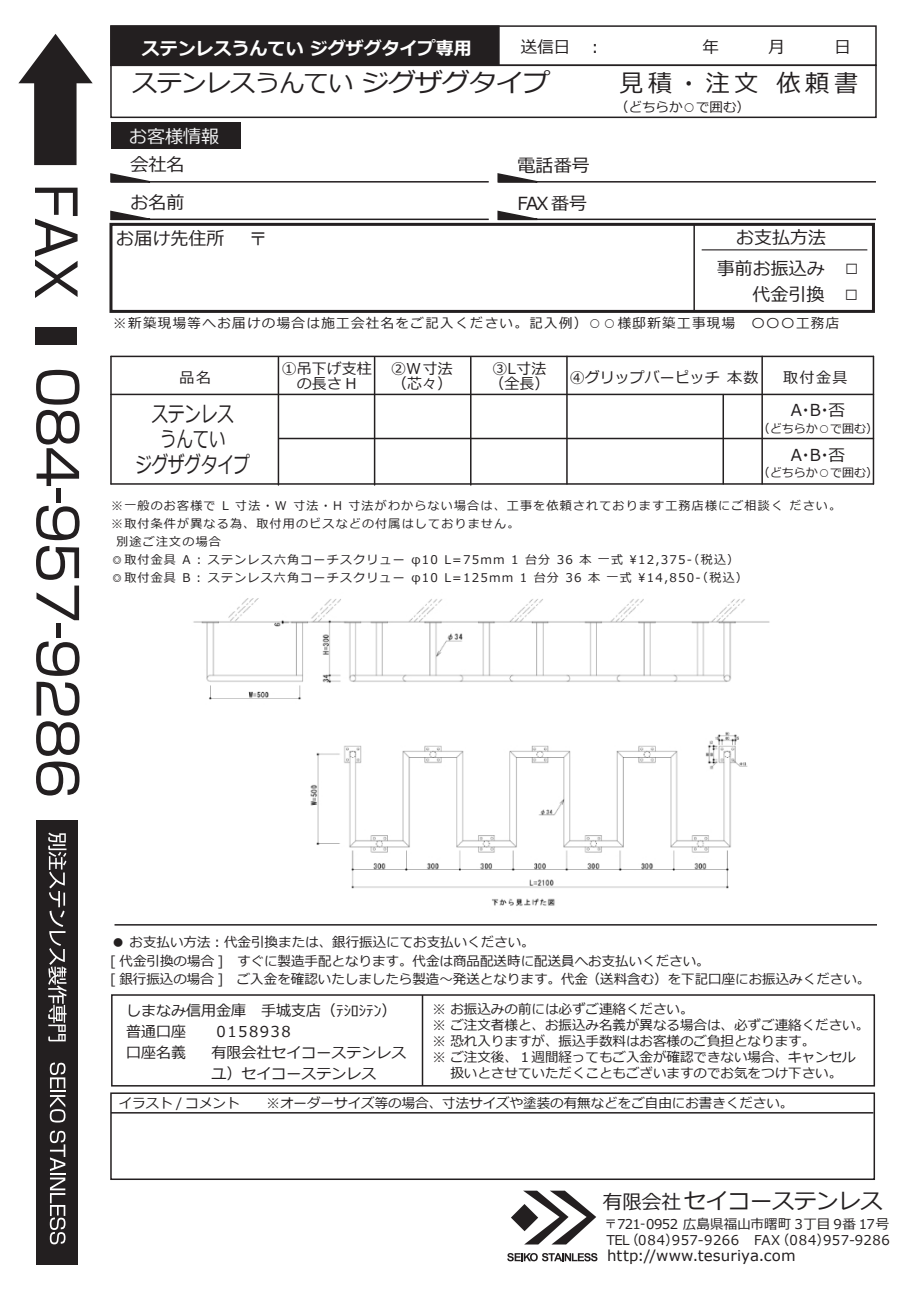
<style>
.page{position:relative;width:919px;height:1289px;background:#fff}
.page>*{position:absolute;margin:0;border:0;box-sizing:border-box;transform-origin:0 0}
.t1{font:25.5px "Meiryo";letter-spacing:-.04em;color:#231f20}
.t2{font:24px "Meiryo";letter-spacing:.2em;color:#231f20}
.t3{font:22.5px/25.5px "Meiryo";color:#231f20;text-align:center;scale:.73 1}
.t4{font:22.5px "Meiryo";letter-spacing:-.02em;color:#231f20}
.t5{font:18px/37.8px "Meiryo";color:#231f20}
.t6{font:700 18px "Meiryo";color:#fff}
.t7{font:18px "Meiryo";color:#f2f3f4}
.t8{font:16.5px "Meiryo";color:#231f20}
.t9{font:15px/15px "Meiryo";color:#231f20}
.t10{font:15px "Verdana";letter-spacing:.005em;color:#231f20}
.t11{font:15px "Meiryo";letter-spacing:.1em;color:#231f20}
.t12{font:13.5px "Meiryo";color:#231f20}
.t13{font:13.5px/15.6px "Meiryo";letter-spacing:.025em;color:#231f20}
.t14{font:13.5px "Meiryo";letter-spacing:.1em;color:#231f20}
.t15{font:12px "Meiryo";letter-spacing:.1em;color:#231f20}
.s1{font-size:19.5px}
.s2{font-size:12px}
</style>
<div class="page">
<div style="left:110px;top:1092px;width:765px;height:87px;border:2px solid #231f20"></div>
<hr style="left:111px;top:1112px;width:762px;height:1px;background:#231f20">
<div style="left:111px;top:994px;width:764px;height:92px;border:2px solid #231f20"></div>
<hr style="left:421px;top:995px;width:2px;height:90px;background:#231f20">
<hr style="left:114px;top:924px;width:762px;height:1px;background:#231f20">
<svg style="left:18px;top:34px;width:75px;height:131px"></svg>
<div style="left:35px;top:327px;width:42px;height:18px;background:#231f20"></div>
<svg style="left:35px;top:188px;width:43px;height:110px"></svg>
<svg style="left:36px;top:370px;width:43px;height:34px"></svg>
<svg style="left:36px;top:410px;width:44px;height:76px"></svg>
<div style="left:56px;top:488px;width:5px;height:14px;background:#231f20"></div>
<svg style="left:36px;top:506px;width:44px;height:34px"></svg>
<svg style="left:36px;top:546px;width:43px;height:74px"></svg>
<div style="left:56px;top:624px;width:5px;height:14px;background:#231f20"></div>
<svg style="left:36px;top:641px;width:44px;height:74px"></svg>
<svg style="left:36px;top:721px;width:44px;height:74px"></svg>
<div style="left:36px;top:820px;width:42px;height:444px;background:#231f20"></div>
<svg style="left:48px;top:832px;width:19px;height:209px"></svg>
<svg style="left:50px;top:1062px;width:15px;height:60px"></svg>
<svg style="left:50px;top:1130px;width:15px;height:114px"></svg>
<svg style="left:511px;top:1190px;width:85px;height:54px"></svg>
<svg style="left:507px;top:1253px;width:90px;height:8px"></svg>
<div style="left:110px;top:25px;width:389px;height:41px;background:#231f20"></div>
<div style="left:110px;top:25px;width:766px;height:41px;border:2px solid #231f20"></div>
<div style="left:110px;top:65px;width:766px;height:53px;border:2px solid #231f20"></div>
<div style="left:111px;top:123px;width:129px;height:26px;background:#231f20"></div>
<svg style="left:110px;top:173px;width:55px;height:10px"></svg>
<hr style="left:111px;top:181px;width:377px;height:1px;background:#231f20">
<svg style="left:110px;top:210px;width:55px;height:11px"></svg>
<hr style="left:111px;top:218px;width:377px;height:2px;background:#231f20">
<svg style="left:497px;top:173px;width:55px;height:10px"></svg>
<hr style="left:498px;top:181px;width:377px;height:1px;background:#231f20">
<svg style="left:497px;top:210px;width:55px;height:11px"></svg>
<hr style="left:498px;top:218px;width:377px;height:2px;background:#231f20">
<div style="left:109px;top:223px;width:765px;height:90px;border:3px solid #231f20"></div>
<hr style="left:693px;top:224px;width:2px;height:87px;background:#231f20">
<hr style="left:701px;top:249px;width:166px;height:1px;background:#231f20">
<hr style="left:111px;top:355px;width:762px;height:2px;background:#231f20">
<hr style="left:111px;top:393px;width:762px;height:2px;background:#231f20">
<hr style="left:279px;top:438px;width:594px;height:1px;background:#231f20">
<hr style="left:278px;top:357px;width:1px;height:128px;background:#231f20">
<hr style="left:111px;top:483px;width:762px;height:1px;background:#231f20">
<hr style="left:110px;top:356px;width:2px;height:128px;background:#231f20">
<hr style="left:872px;top:356px;width:2px;height:128px;background:#231f20">
<hr style="left:566px;top:356px;width:1px;height:128px;background:#231f20">
<hr style="left:761px;top:356px;width:1px;height:128px;background:#231f20">
<hr style="left:722px;top:394px;width:2px;height:90px;background:#231f20">
<hr style="left:374px;top:357px;width:1px;height:128px;background:#231f20">
<hr style="left:470px;top:357px;width:1px;height:128px;background:#231f20">
<img style="left:193px;top:598px;width:577px;height:308px">
<h3 class="t6" style="left:142px;top:39px;width:331px">ステンレスうんてい ジグザグタイプ専用</h3>
<p class="t8" style="left:521px;top:37px;width:84px">送信日　：</p>
<h1 class="t1" style="left:132px;top:69px;width:420px">ステンレスうんてい ジグザグタイプ</h1>
<h2 class="t2" style="left:619px;top:69px;width:240px">見積・注文 依頼書</h2>
<p class="t12" style="left:615px;top:99px;width:136px">（どちらか○で囲む）</p>
<h3 class="t7" style="left:129px;top:126px;width:92px">お客様情報</h3>
<h3 class="t5" style="left:130px;top:146px;width:55px">会社名お名前</h3>
<h3 class="t5" style="left:517px;top:147px;width:73px">電話番号<br>FAX 番号</h3>
<h3 class="t5" style="left:116px;top:220px;width:110px">お届け先住所</h3>
<h3 class="t5" style="left:249px;top:220px;width:19px">〒</h3>
<h3 class="t5" style="left:716px;top:222px;width:145px;line-height:31.5px;text-indent:20px">お支払方法<br>事前お振込み　□</h3>
<h3 class="t5" style="left:752px;top:276px;width:109px">代金引換　□</h3>
<p class="t14" style="left:113px;top:315px;width:727px">※新築現場等へお届けの場合は施工会社名をご記入ください。記入例）○○様邸新築工事現場　〇〇〇工務店</p>
<p class="t9" style="left:282px;top:361px;width:91px">①吊下げ支柱</p>
<p class="t9" style="left:391px;top:361px;width:63px">②W寸法（芯々）</p>
<p class="t9" style="left:489px;top:361px;width:61px">③L寸法（全長）</p>
<p class="t9" style="left:180px;top:370px;width:33px">品名</p>
<p class="t9" style="left:297px;top:376px;width:61px">の長さ H</p>
<p class="t9" style="left:569px;top:370px;width:190px">④グリップバーピッチ本数</p>
<p class="t9" style="left:783px;top:370px;width:66px">取付金具</p>
<h3 class="t3" style="left:135px;top:401px;width:159px">ステンレス<br>うんてい<br>ジグザグタイプ</h3>
<p class="t8" style="left:791px;top:400px;width:55px">A・B・否</p>
<p class="t15" style="left:757px;top:422px;width:121px">（どちらか○で囲む）</p>
<p class="t8" style="left:791px;top:445px;width:55px">A・B・否</p>
<p class="t15" style="left:757px;top:466px;width:121px">（どちらか○で囲む）</p>
<p class="t15" style="left:111px;top:498px;width:731px">※一般のお客様で L 寸法・W 寸法・H 寸法がわからない場合は、工事を依頼されております工務店様にご相談く ださい。</p>
<p class="t15" style="left:111px;top:516px;width:410px">※取付条件が異なる為、取付用のビスなどの付属はしておりません。</p>
<p class="t15" style="left:116px;top:534px;width:106px">別途ご注文の場合</p>
<p class="t15" style="left:111px;top:552px;width:629px">◎取付金具 A : ステンレス六角コーチスクリュー φ10 L=75mm 1 台分 36 本 一式 ¥12,375-（税込）</p>
<p class="t15" style="left:111px;top:570px;width:638px">◎取付金具 B : ステンレス六角コーチスクリュー φ10 L=125mm 1 台分 36 本 一式 ¥14,850-（税込）</p>
<p class="t12" style="left:111px;top:934px;width:425px">● お支払い方法：代金引換または、銀行振込にてお支払いください。</p>
<p class="t12" style="left:110px;top:953px;width:601px">[ 代金引換の場合 ]　すぐに製造手配となります。代金は商品配送時に配送員へお支払いください。</p>
<p class="t12" style="left:110px;top:971px;width:761px">[ 銀行振込の場合 ]　ご入金を確認いたしましたら製造～発送となります。代金（送料含む）を下記口座にお振込みください。</p>
<p class="t9" style="left:126px;top:1003px;width:271px">しまなみ信用金庫　手城支店（ﾃｼﾛｼﾃﾝ）</p>
<p class="t11" style="left:126px;top:1023px;width:166px">普通口座　 0158938</p>
<p class="t9" style="left:126px;top:1045px;width:282px">口座名義　 有限会社セイコーステンレス</p>
<p class="t9" style="left:211px;top:1066px;width:166px">ユ）セイコーステンレス</p>
<p class="t12" style="left:432px;top:1001px;width:263px">※ お振込みの前には必ずご連絡ください。</p>
<p class="t12" style="left:432px;top:1017px;width:438px">※ ご注文者様と、お振込み名義が異なる場合は、必ずご連絡ください。</p>
<p class="t12" style="left:432px;top:1033px;width:384px">※ 恐れ入りますが、振込手数料はお客様のご負担となります。</p>
<p class="t12" style="left:432px;top:1049px;width:425px">※ ご注文後、１週間経ってもご入金が確認できない場合、キャンセル</p>
<p class="t12" style="left:450px;top:1065px;width:393px">扱いとさせていただくこともございますのでお気をつけ下さい。</p>
<p class="t12" style="left:119px;top:1095px;width:676px">イラスト / コメント　　※オーダーサイズ等の場合、寸法サイズや塗装の有無などをご自由にお書きください。</p>
<h3 class="t4" style="left:603px;top:1187px;width:281px"><span class="s1">有限会社</span>セイコーステンレス</h3>
<p class="t13" style="left:605px;top:1216px;width:286px"><span class="s2">〒</span>721<span class="s2">-</span>0952 広島県福山市曙町 3丁目 9番 17号<br>TEL（084）957-9266　FAX（084）957-9286</p>
<p class="t10" style="left:607px;top:1246px;width:190px">http://www.tesuriya.com</p>
</div>
